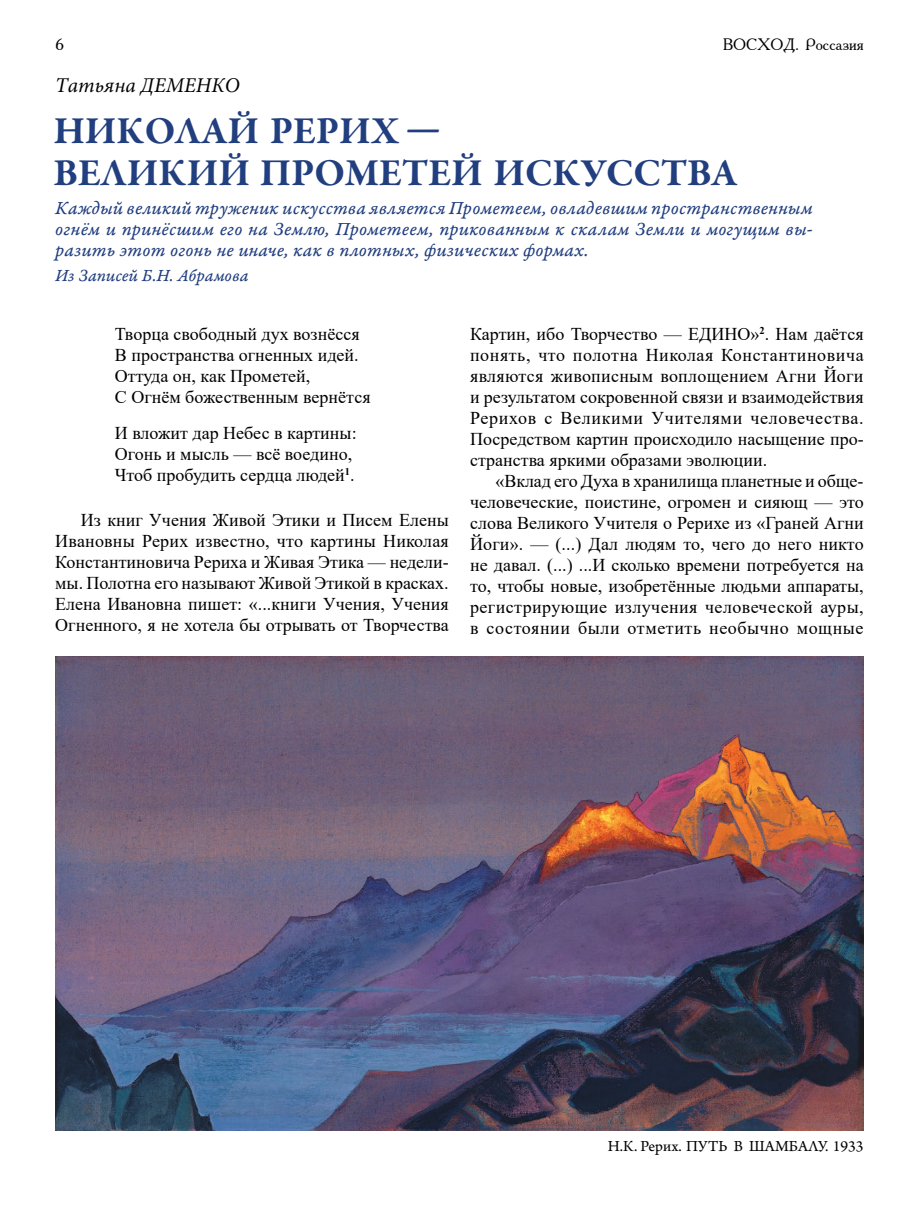
<style>
.page{position:relative;width:919px;height:1221px;background:#fff}
.page>*{position:absolute;margin:0;border:0;box-sizing:border-box;transform-origin:0 0}
.t1{font:700 39px/42px "Garamond Premr Pro";letter-spacing:-.01em;color:#213e7f}
.t2{font:italic 21px "Minion Pro";color:#000}
.t3{font:19.5px/21px "Garamond Premr Pro It Capt";letter-spacing:.01em;color:#213e7f;text-align:justify}
.t4{font:18px/21px "Times New Roman";color:#000;text-align:justify}
.t5{font:18px "Garamond Premr Pro It Capt";color:#213e7f}
.t6{font:16.5px "Academy";color:#000}
.t7{font:16.2px "Arno Pro";color:#000}
</style>
<div class="page">
<img style="left:55px;top:656px;width:808px;height:474px">
<p class="t6" style="left:56px;top:34px;width:10px">6</p>
<p class="t6" style="left:722px;top:34px;width:142px">ВОСХОД. Россазия</p>
<p class="t2" style="left:55px;top:71px;width:186px">Татьяна ДЕМЕНКО</p>
<h1 class="t1" style="left:53px;top:111px;width:686px">НИКОЛАЙ РЕРИХ —<br>ВЕЛИКИЙ ПРОМЕТЕЙ ИСКУССТВА</h1>
<p class="t3" style="left:55px;top:198px;width:758px">Каждый великий труженик искусства является Прометеем, овладевшим пространственным огнём и принёсшим его на Землю, Прометеем, прикованным к скалам Земли и могущим вы&shy;разить этот огонь не иначе, как в плотных, физических формах.</p>
<p class="t5" style="left:55px;top:265px;width:195px">Из Записей Б.Н. Абрамова</p>
<p class="t4" style="left:115px;top:323px;width:257px;text-align:left">Творца свободный дух вознёсся<br>В пространства огненных идей.<br>Оттуда он, как Прометей,<br>С Огнём божественным вернётся</p>
<p class="t4" style="left:115px;top:422px;width:243px;text-align:left">И вложит дар Небес в картины:<br>Огонь и мысль — всё воедино,<br>Чтоб пробудить сердца людей<sup>1</sup>.</p>
<p class="t4" style="left:55px;top:509px;width:395px;text-indent:26px">Из книг Учения Живой Этики и Писем Елены Ивановны Рерих известно, что картины Николая Константиновича Рериха и Живая Этика — недели&shy;мы. Полотна его называют Живой Этикой в красках.<br>Елена Ивановна пишет: «...книги Учения, Учения Огненного, я не хотела бы отрывать от Творчества</p>
<p class="t4" style="left:470px;top:323px;width:395px">Картин, ибо Творчество — ЕДИНО»<sup>2</sup>. Нам даётся понять, что полотна Николая Константиновича являются живописным воплощением Агни Йоги и результатом сокровенной связи и взаимодействия Рерихов с Великими Учителями человечества.<br>Посредством картин происходило насыщение про&shy;странства яркими образами эволюции.</p>
<p class="t4" style="left:470px;top:470px;width:395px;text-indent:26px">«Вклад его Духа в хранилища планетные и обще&shy;человеческие, поистине, огромен и сияющ — это слова Великого Учителя о Рерихе из «Граней Агни Йоги». — (...) Дал людям то, чего до него никто не давал. (...) ...И сколько времени потребуется на то, чтобы новые, изобретённые людьми аппараты, регистрирующие излучения человеческой ауры, в состоянии были отметить необычно мощные</p>
<p class="t7" style="left:607px;top:1137px;width:257px">Н.К. Рерих. ПУТЬ В ШАМБАЛУ. 1933</p>
</div>
